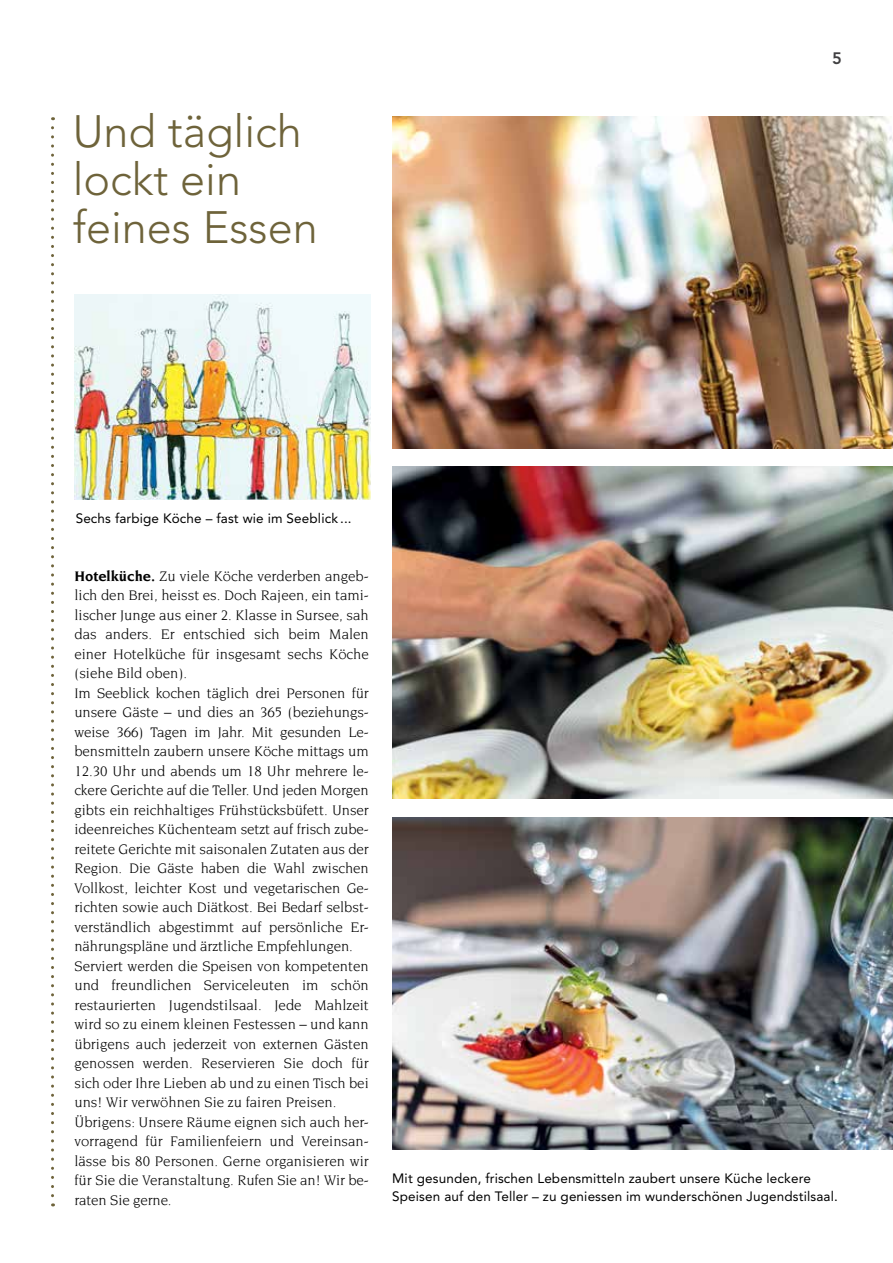
<style>
.page{position:relative;width:893px;height:1263px;background:#fff}
.page>*{position:absolute;margin:0;border:0;box-sizing:border-box;transform-origin:0 0}
.t1{font:300 45px/48px "Avenir LT Std";color:#6e633a}
.t2{font:800 16.5px "Avenir LT Std";color:#414042}
.t3{font:15px/19.5px "Novarese Std";color:#000}
.t4{font:13.5px/18px "Avenir LT Std";letter-spacing:.01em;color:#000}
.s1{font-weight:700}
</style>
<div class="page">
<svg style="left:51px;top:128px;width:3px;height:1078px"></svg>
<img style="left:74px;top:294px;width:297px;height:205px">
<img style="left:392px;top:117px;width:501px;height:332px">
<img style="left:392px;top:818px;width:501px;height:331px">
<img style="left:392px;top:467px;width:501px;height:331px">
<h1 class="t1" style="left:73px;top:107px;width:247px">Und täglich lockt ein feines Essen</h1>
<p class="t2" style="left:832px;top:48px;width:11px">5</p>
<p class="t4" style="left:76px;top:509px;width:277px">Sechs farbige Köche – fast wie im Seeblick ...</p>
<p class="t3" style="left:74px;top:566px;width:296px"><span class="s1">Hotelküche.</span> Zu viele Köche verderben angeb&shy;lich den Brei, heisst es. Doch Rajeen, ein tami&shy;lischer Junge aus einer 2. Klasse in Sursee, sah das anders. Er entschied sich beim Malen einer Hotelküche für insgesamt sechs Köche (siehe Bild oben).<br>Im Seeblick kochen täglich drei Personen für unsere Gäste – und dies an 365 (beziehungs&shy;weise 366) Tagen im Jahr. Mit gesunden Le&shy;bensmitteln zaubern unsere Köche mittags um 12.30 Uhr und abends um 18 Uhr mehrere le&shy;ckere Gerichte auf die Teller. Und jeden Morgen gibts ein reichhaltiges Frühstücksbüfett. Unser ideenreiches Küchenteam setzt auf frisch zube&shy;reitete Gerichte mit saisonalen Zutaten aus der Region. Die Gäste haben die Wahl zwischen Vollkost, leichter Kost und vegetarischen Ge&shy;richten sowie auch Diätkost. Bei Bedarf selbst&shy;verständlich abgestimmt auf persönliche Er&shy;nährungspläne und ärztliche Empfehlungen.<br>Serviert werden die Speisen von kompetenten und freundlichen Serviceleuten im schön restaurierten Jugendstilsaal. Jede Mahlzeit wird so zu einem kleinen Festessen – und kann übrigens auch jederzeit von externen Gästen genossen werden. Reservieren Sie doch für sich oder Ihre Lieben ab und zu einen Tisch bei uns! Wir verwöhnen Sie zu fairen Preisen.<br>Übrigens: Unsere Räume eignen sich auch her&shy;vorragend für Familienfeiern und Vereinsan&shy;lässe bis 80 Personen. Gerne organisieren wir für Sie die Veranstaltung. Rufen Sie an! Wir be&shy;raten Sie gerne.</p>
<p class="t4" style="left:392px;top:1169px;width:447px">Mit gesunden, frischen Lebensmitteln zaubert unsere Küche leckere<br>Speisen auf den Teller – zu geniessen im wunderschönen Jugendstilsaal.</p>
</div>
